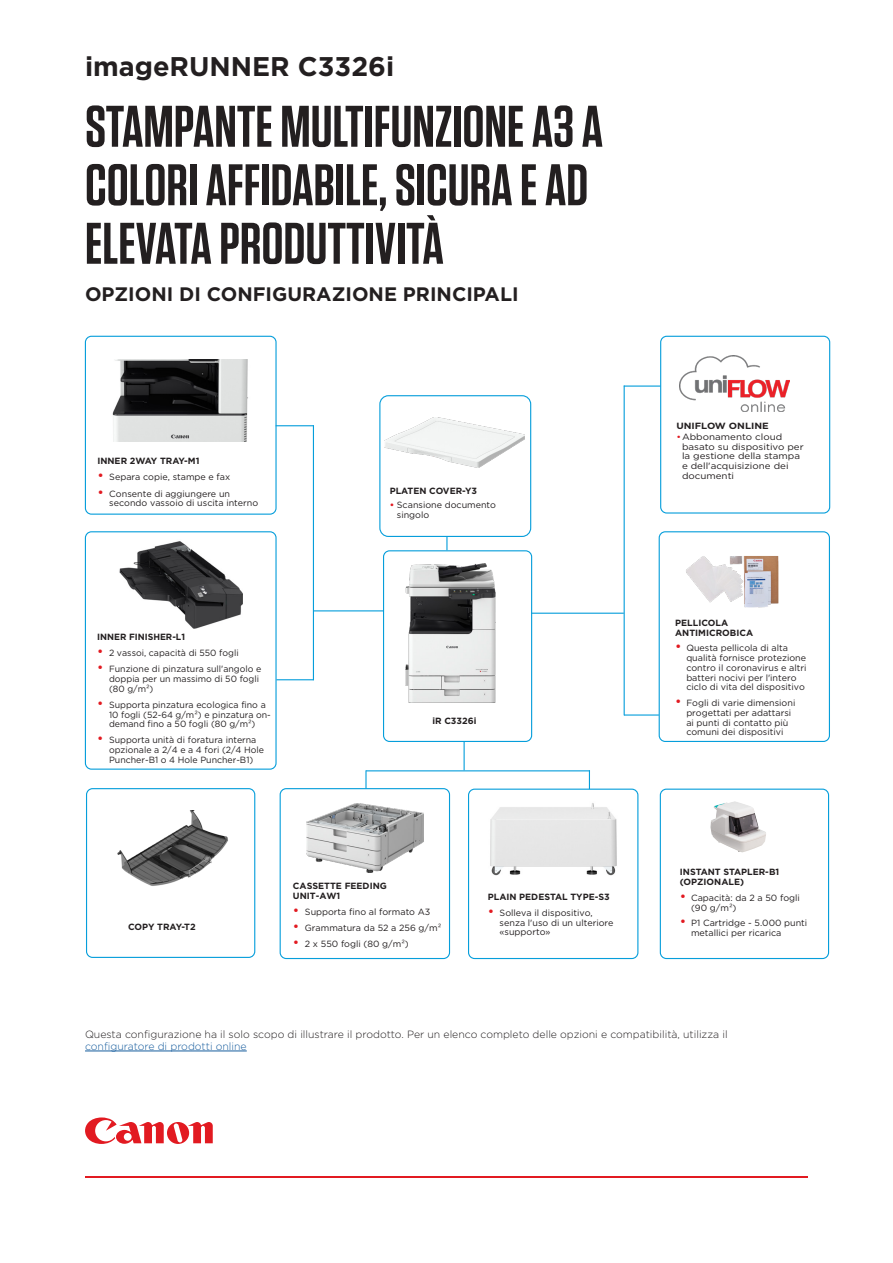
<style>
.page{position:relative;width:893px;height:1263px;background:#fff}
.page>*{position:absolute;margin:0;border:0;box-sizing:border-box;transform-origin:0 0}
.Headline{font:600 58.5px/58.5px "Tungsten";color:#231f20}
.Product_name{font:700 27px "Gotham";color:#231f20}
.HEADER_B{font:700 19.5px "Gotham";color:#231f20}
.t1{font:300 10.5px/12px "Gotham";color:#231f20}
.COVER_HEADER_SMALL{font:9px/9.8px "Gotham";color:#231f20}
.BODY_BULLETS{font:700 9px/9.8px "Gotham";color:#231f20}
.COVER_HEADER_SMALL-2{font:9px/9.8px "Gotham";color:#231f20;scale:1.09 1}
.BODY_BULLETS-2{font:9px/9.8px "Gotham";color:#231f20}
.COVER_HEADER_SMALL-3{font:700 9px "Gotham";color:#231f20;scale:1.09 1}
.s1{font-size:13.5px;color:#e21a21}
.s2{font-weight:700;color:#e21a21}
.s3{color:#e21a21}
.s4{color:#175d9e}
</style>
<div class="page">
<svg style="left:85px;top:1117px;width:128px;height:27px"></svg>
<hr style="left:85px;top:1176px;width:723px;height:2px;background:#e21a21">
<div style="left:659px;top:531px;width:171px;height:211px;border:1px solid #069edb;border-radius:6px"></div>
<div style="left:379px;top:395px;width:152px;height:142px;border:1px solid #069edb;border-radius:9px"></div>
<img style="left:384px;top:417px;width:140px;height:51px">
<div style="left:383px;top:550px;width:149px;height:192px;border:1px solid #069edb;border-radius:6px"></div>
<div style="left:468px;top:789px;width:170px;height:170px;border:1px solid #069edb;border-radius:6px"></div>
<div style="left:660px;top:789px;width:169px;height:170px;border:1px solid #069edb;border-radius:6px"></div>
<img style="left:490px;top:803px;width:127px;height:72px">
<svg style="left:464px;top:741px;width:1px;height:29px"></svg>
<svg style="left:446px;top:537px;width:1px;height:13px"></svg>
<svg style="left:589px;top:771px;width:1px;height:18px"></svg>
<div style="left:280px;top:788px;width:170px;height:171px;border:1px solid #069edb;border-radius:6px"></div>
<div style="left:86px;top:788px;width:169px;height:170px;border:1px solid #069edb;border-radius:6px"></div>
<img style="left:306px;top:803px;width:118px;height:69px">
<hr style="left:366px;top:770px;width:224px;height:1px;background:#069edb">
<svg style="left:365px;top:770px;width:2px;height:19px"></svg>
<img style="left:117px;top:811px;width:111px;height:75px">
<hr style="left:531px;top:613px;width:93px;height:1px;background:#069edb">
<hr style="left:624px;top:385px;width:37px;height:2px;background:#069edb">
<hr style="left:624px;top:714px;width:35px;height:2px;background:#069edb">
<hr style="left:624px;top:385px;width:1px;height:330px;background:#069edb">
<img style="left:405px;top:564px;width:90px;height:138px">
<div style="left:85px;top:336px;width:192px;height:179px;border:1px solid #069edb;border-radius:6px"></div>
<div style="left:85px;top:531px;width:192px;height:239px;border:1px solid #069edb;border-radius:6px"></div>
<img style="left:119px;top:541px;width:124px;height:87px">
<hr style="left:276px;top:425px;width:38px;height:1px;background:#069edb">
<hr style="left:313px;top:425px;width:1px;height:255px;background:#069edb">
<hr style="left:276px;top:679px;width:37px;height:1px;background:#069edb">
<hr style="left:314px;top:610px;width:69px;height:1px;background:#069edb">
<div style="left:660px;top:336px;width:170px;height:178px;border:1px solid #069edb;border-radius:6px"></div>
<img style="left:679px;top:355px;width:111px;height:56px">
<hr style="left:85px;top:1051px;width:162px;height:1px;background:#175d9e">
<img style="left:686px;top:556px;width:92px;height:51px">
<img style="left:710px;top:801px;width:56px;height:51px">
<img style="left:112px;top:359px;width:136px;height:82px">
<p class="Product_name" style="left:85px;top:48px;width:311px">imageRUNNER C3326i</p>
<p class="Headline" style="left:85px;top:98px;width:520px">STAMPANTE MULTIFUNZIONE A3 A<br>COLORI AFFIDABILE, SICURA E AD<br>ELEVATA PRODUTTIVITÀ</p>
<p class="HEADER_B" style="left:85px;top:281px;width:435px">OPZIONI DI CONFIGURAZIONE PRINCIPALI</p>
<p class="BODY_BULLETS" style="left:97px;top:456px;width:104px">INNER 2WAY TRAY-M1</p>
<p class="COVER_HEADER_SMALL" style="left:97px;top:472px;width:134px"><span class="s1">•</span> Separa copie, stampe e fax</p>
<p class="COVER_HEADER_SMALL" style="left:109px;top:488px;width:150px;text-indent:-12px"><span class="s1">•</span> Consente di aggiungere un secondo vassoio di uscita interno</p>
<p class="BODY_BULLETS" style="left:97px;top:632px;width:89px">INNER FINISHER-L1</p>
<p class="COVER_HEADER_SMALL" style="left:97px;top:648px;width:143px"><span class="s1">•</span> 2 vassoi, capacità di 550 fogli</p>
<p class="COVER_HEADER_SMALL" style="left:109px;top:664px;width:154px;text-indent:-12px"><span class="s1">•</span> Funzione di pinzatura sull'angolo e doppia per un massimo di 50 fogli (80 g/m²)</p>
<p class="COVER_HEADER_SMALL" style="left:109px;top:699px;width:163px;text-indent:-12px"><span class="s1">•</span> Supporta pinzatura ecologica fino a<br>10 fogli (52-64 g/m²) e pinzatura on&shy;demand fino a 50 fogli (80 g/m²)</p>
<p class="COVER_HEADER_SMALL" style="left:109px;top:735px;width:157px;text-indent:-12px"><span class="s1">•</span> Supporta unità di foratura interna opzionale a 2/4 e a 4 fori (2/4 Hole<br>Puncher-B1 o 4 Hole Puncher-B1)</p>
<p class="BODY_BULLETS" style="left:390px;top:486px;width:89px">PLATEN COVER-Y3</p>
<p class="BODY_BULLETS-2" style="left:397px;top:500px;width:101px;text-indent:-7px"><span class="s2">•</span> Scansione documento singolo</p>
<p class="BODY_BULLETS" style="left:432px;top:716px;width:46px">iR C3326i</p>
<p class="BODY_BULLETS" style="left:128px;top:922px;width:69px">COPY TRAY-T2</p>
<p class="BODY_BULLETS" style="left:293px;top:881px;width:95px">CASSETTE FEEDING<br>UNIT-AW1</p>
<p class="COVER_HEADER_SMALL" style="left:293px;top:906px;width:139px"><span class="s1">•</span> Supporta fino al formato A3</p>
<p class="COVER_HEADER_SMALL" style="left:293px;top:923px;width:150px"><span class="s1">•</span> Grammatura da 52 a 256 g/m²</p>
<p class="COVER_HEADER_SMALL" style="left:293px;top:939px;width:117px"><span class="s1">•</span> 2 x 550 fogli (80 g/m²)</p>
<p class="BODY_BULLETS" style="left:488px;top:892px;width:124px">PLAIN PEDESTAL TYPE-S3</p>
<p class="COVER_HEADER_SMALL" style="left:500px;top:908px;width:115px;text-indent:-12px"><span class="s1">•</span> Solleva il dispositivo, senza l'uso di un ulteriore «supporto»</p>
<p class="COVER_HEADER_SMALL-3" style="left:676px;top:420px;width:86px">UNIFLOW ONLINE</p>
<p class="COVER_HEADER_SMALL-2" style="left:682px;top:432px;width:113px;text-indent:-6px"><span class="s3">•</span>Abbonamento cloud basato su dispositivo per la gestione della stampa e dell'acquisizione dei documenti</p>
<p class="BODY_BULLETS" style="left:675px;top:618px;width:79px">PELLICOLA<br>ANTIMICROBICA</p>
<p class="COVER_HEADER_SMALL" style="left:686px;top:643px;width:122px;text-indent:-11px"><span class="s1">•</span> Questa pellicola di alta qualità fornisce protezione contro il coronavirus e altri batteri nocivi per l'intero ciclo di vita del dispositivo</p>
<p class="COVER_HEADER_SMALL" style="left:686px;top:698px;width:111px;text-indent:-11px"><span class="s1">•</span> Fogli di varie dimensioni progettati per adattarsi ai punti di contatto più comuni dei dispositivi</p>
<p class="BODY_BULLETS" style="left:680px;top:867px;width:101px">INSTANT STAPLER-B1 (OPZIONALE)</p>
<p class="COVER_HEADER_SMALL" style="left:691px;top:893px;width:110px;text-indent:-11px"><span class="s1">•</span> Capacità: da 2 a 50 fogli (90 g/m²)</p>
<p class="COVER_HEADER_SMALL" style="left:691px;top:918px;width:118px;text-indent:-11px"><span class="s1">•</span> P1 Cartridge - 5.000 punti metallici per ricarica</p>
<p class="t1" style="left:85px;top:1028px;width:644px">Questa configurazione ha il solo scopo di illustrare il prodotto. Per un elenco completo delle opzioni e compatibilità, utilizza il <span class="s4">configuratore di prodotti online</span></p>
</div>
